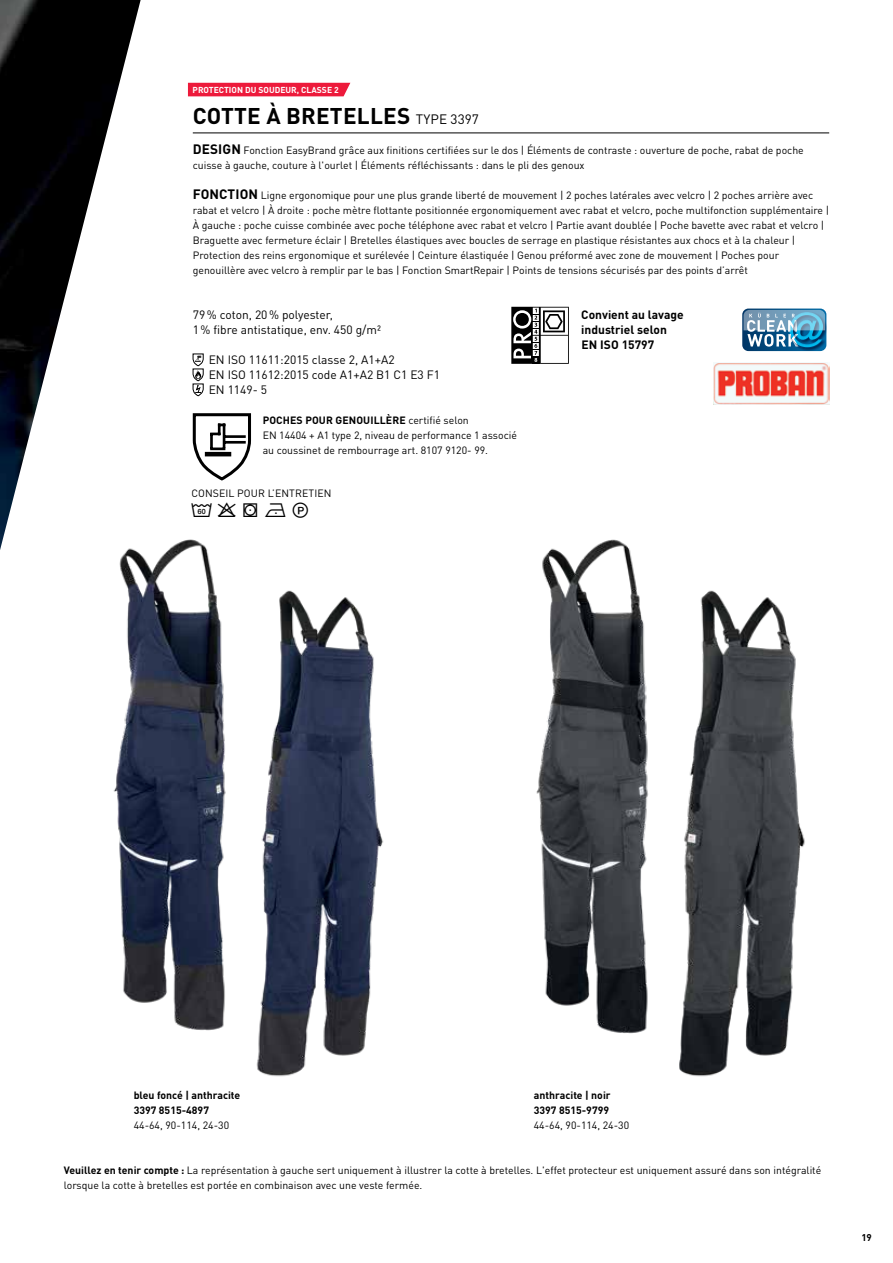
<style>
.page{position:relative;width:893px;height:1263px;background:#fff}
.page>*{position:absolute;margin:0;border:0;box-sizing:border-box;transform-origin:0 0}
.t1{font:700 22.5px "DIN Pro";letter-spacing:.01em;color:#000}
.t2{font:21px "textilecaresymbolsplus";color:#000}
.t3{font:12px/15px "DIN Pro";color:#000}
.t4{font:700 12px/15px "DIN Pro";color:#000}
.t5{font:10.5px/15px "DIN Pro";color:#000}
.t6{font:700 10.5px/15px "DIN Pro";color:#000}
.t7{font:700 9.75px "DIN Pro";color:#000}
.t8{font:700 8.55px "DIN Pro";color:#fff}
.s1{font-weight:400;font-size:13.5px}
.s2{font-weight:700;font-size:13.5px}
.s3{font-weight:700}
</style>
<div class="page">
<svg style="left:742px;top:309px;width:84px;height:42px;background:#5a93b5"></svg>
<img style="left:0;top:0;width:141px;height:499px">
<hr style="left:193px;top:133px;width:636px;height:1px;background:#000">
<svg style="left:193px;top:354px;width:10px;height:42px"></svg>
<svg style="left:193px;top:413px;width:58px;height:68px"></svg>
<hr style="left:223px;top:424px;width:2px;height:24px;background:#000">
<img style="left:714px;top:362px;width:115px;height:43px">
<img style="left:256px;top:599px;width:128px;height:478px">
<img style="left:0;top:499px;width:348px;height:547px">
<img style="left:679px;top:600px;width:126px;height:477px">
<img style="left:536px;top:539px;width:235px;height:509px">
<svg style="left:511px;top:307px;width:58px;height:57px"></svg>
<div style="left:188px;top:83px;width:162px;height:13px;background:#ed1a3b"></div>
<svg style="left:293px;top:502px;width:15px;height:15px"></svg>
<p class="t8" style="left:193px;top:83px;width:148px">PROTECTION DU SOUDEUR, CLASSE 2</p>
<h1 class="t1" style="left:193px;top:97px;width:287px">COTTE À BRETELLES <span class="s1">TYPE 3397</span></h1>
<p class="t5" style="left:193px;top:141px;width:613px"><span class="s2">DESIGN</span> Fonction EasyBrand grâce aux finitions certifiées sur le dos | Éléments de contraste : ouverture de poche, rabat de poche cuisse à gauche, couture à l'ourlet | Éléments réfléchissants : dans le pli des genoux</p>
<p class="t5" style="left:193px;top:186px;width:638px"><span class="s2">FONCTION</span> Ligne ergonomique pour une plus grande liberté de mouvement | 2 poches latérales avec velcro | 2 poches arrière avec rabat et velcro | À droite : poche mètre flottante positionnée ergonomiquement avec rabat et velcro, poche multifonction supplémentaire | À gauche : poche cuisse combinée avec poche téléphone avec rabat et velcro | Partie avant doublée | Poche bavette avec rabat et velcro | Braguette avec fermeture éclair | Bretelles élastiques avec boucles de serrage en plastique résistantes aux chocs et à la chaleur | Protection des reins ergonomique et surélevée | Ceinture élastiquée | Genou préformé avec zone de mouvement | Poches pour genouillère avec velcro à remplir par le bas | Fonction SmartRepair | Points de tensions sécurisés par des points d’arrêt</p>
<p class="t3" style="left:193px;top:306px;width:190px">79% coton, 20% polyester,<br>1% fibre antistatique, env. 450 g/m²</p>
<p class="t3" style="left:209px;top:351px;width:233px">EN ISO 11611:2015 classe 2, A1+A2<br>EN ISO 11612:2015 code A1+A2 B1 C1 E3 F1<br>EN 1149- 5</p>
<p class="t5" style="left:263px;top:411px;width:256px"><span class="s3">POCHES POUR GENOUILLÈRE</span> certifié selon<br>EN 14404 + A1 type 2, niveau de performance 1 associé au coussinet de rembourrage art. 8107 9120- 99.</p>
<p class="t5" style="left:191px;top:485px;width:142px">CONSEIL POUR L’ENTRETIEN</p>
<h2 class="t2" style="left:191px;top:502px;width:97px">✔ □ ▲ ■</h2>
<p class="t4" style="left:581px;top:306px;width:104px">Convient au lavage industriel selon<br>EN ISO 15797</p>
<p class="t6" style="left:134px;top:1086px;width:108px">bleu foncé | anthracite<br>3397 8515-4897</p>
<p class="t5" style="left:134px;top:1116px;width:97px">44-64, 90-114, 24-30</p>
<p class="t6" style="left:534px;top:1086px;width:78px">anthracite | noir<br>3397 8515-9799</p>
<p class="t5" style="left:534px;top:1116px;width:97px">44-64, 90-114, 24-30</p>
<p class="t5" style="left:64px;top:1161px;width:759px"><span class="s3">Veuillez en tenir compte :</span> La représentation à gauche sert uniquement à illustrer la cotte à bretelles. L'effet protecteur est uniquement assuré dans son intégralité lorsque la cotte à bretelles est portée en combinaison avec une veste fermée.</p>
<p class="t7" style="left:861px;top:1230px;width:12px">19</p>
</div>
